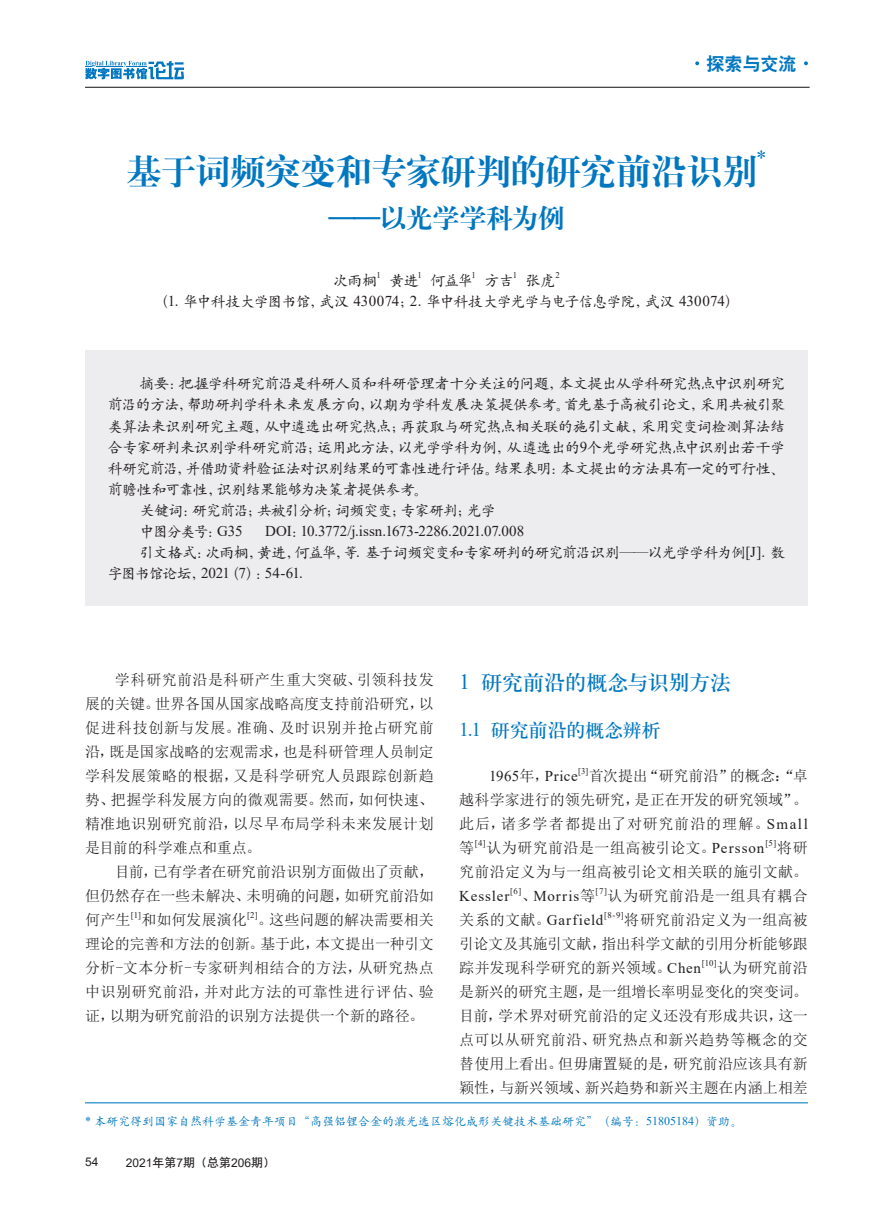
<style>
.page{position:relative;width:893px;height:1212px;background:#fff}
.page>*{position:absolute;margin:0;border:0;box-sizing:border-box;transform-origin:0 0}
.大标题{font:36px "H Ya 4 gj";letter-spacing:-.02em;color:#0077c0}
.大标题-2{font:27px "H Ya 4 gj";letter-spacing:-.025em;color:#0077c0}
.一级标题{font:21.75px "H Ya 3 gj";letter-spacing:-.03em;color:#0077c0}
.大标题-3{font:21px "Times New Roman";color:#0077c0}
.二级标题{font:19.5px "H Ya 3 gj";letter-spacing:-.03em;color:#0077c0}
.t1{font:18px "H Yb 2 gj";color:#0077c0}
.正文{font:15px/24px "Sim Sun";letter-spacing:.005em;color:#231f20;text-align:justify}
.摘要{font:15px/21px "H Yc 1 gj";letter-spacing:-.06em;color:#231f20;text-align:justify}
.摘要-2{font:15px "Times New Roman";letter-spacing:-.005em;color:#231f20}
.正文-2{font:15px "Sim Sun";letter-spacing:.025em;color:#231f20}
.正文-3{font:15px "Times New Roman";letter-spacing:.065em;color:#231f20}
.正文-4{font:15px "Sim Sun";letter-spacing:.03em;color:#231f20}
.正文-5{font:15px "Times New Roman";letter-spacing:.025em;color:#231f20}
.正文-6{font:15px "Times New Roman";letter-spacing:.045em;color:#231f20}
.脚注{font:12px "H Yc 1 gj";color:#0077c0}
.t2{font:12px "Arial";color:#231f20}
.正文-7{font:8.7px "Times New Roman";color:#231f20}
.摘要-3{font:8.7px "Times New Roman";color:#231f20}
.s1{font-family:"Times New Roman"}
.s2{font-family:"H Yc 1 gj"}
.s3{font-family:"Sim Sun"}
.s4{font-family:"H Yb 1 gj"}
</style>
<div class="page">
<hr style="left:85px;top:87px;width:725px;height:1px;background:#231f20">
<svg style="left:85px;top:61px;width:99px;height:18px"></svg>
<div style="left:85px;top:351px;width:723px;height:255px;background:#ededef"></div>
<hr style="left:85px;top:1102px;width:723px;height:1px;background:#0077c0">
<svg style="left:695px;top:61px;width:4px;height:4px"></svg>
<svg style="left:804px;top:61px;width:4px;height:4px"></svg>
<p class="t1" style="left:707px;top:55px;width:91px">探索与交流</p>
<p class="大标题" style="left:126px;top:153px;width:633px">基于词频突变和专家研判的研究前沿识别</p>
<p class="大标题-3" style="left:756px;top:143px;width:12px">*</p>
<p class="大标题-2" style="left:329px;top:204px;width:237px">——以光学学科为例</p>
<p class="摘要" style="left:333px;top:270px;width:46px">次雨桐</p>
<p class="摘要-3" style="left:377px;top:269px;width:6px">1</p>
<p class="摘要" style="left:389px;top:270px;width:31px">黄进</p>
<p class="摘要-3" style="left:418px;top:269px;width:6px">1</p>
<p class="摘要" style="left:430px;top:270px;width:44px">何益华</p>
<p class="摘要-3" style="left:472px;top:269px;width:6px">1</p>
<p class="摘要" style="left:484px;top:270px;width:31px">方吉</p>
<p class="摘要-3" style="left:513px;top:269px;width:6px">1</p>
<p class="摘要" style="left:526px;top:270px;width:31px">张虎</p>
<p class="摘要-3" style="left:555px;top:269px;width:6px">2</p>
<p class="摘要" style="left:154px;top:291px;width:587px">（<span class="s1">1.</span> 华中科技大学图书馆，武汉 <span class="s1">430074</span>；<span class="s1">2.</span> 华中科技大学光学与电子信息学院，武汉 <span class="s1">430074</span>）</p>
<p class="摘要" style="left:108px;top:373px;width:679px;text-indent:32px">摘要：把握学科研究前沿是科研人员和科研管理者十分关注的问题，本文提出从学科研究热点中识别研究前沿的方法，帮助研判学科未来发展方向，以期为学科发展决策提供参考。首先基于高被引论文，采用共被引聚类算法来识别研究主题，从中遴选出研究热点；再获取与研究热点相关联的施引文献，采用突变词检测算法结合专家研判来识别学科研究前沿；运用此方法，以光学学科为例，从遴选出的<span class="s1">9</span>个光学研究热点中识别出若干学科研究前沿，并借助资料验证法对识别结果的可靠性进行评估。结果表明：本文提出的方法具有一定的可行性、前瞻性和可靠性，识别结果能够为决策者提供参考。</p>
<p class="摘要" style="left:140px;top:499px;width:358px">关键词：研究前沿；共被引分析；词频突变；专家研判；光学</p>
<p class="摘要" style="left:140px;top:520px;width:104px">中图分类号：<span class="s1">G35</span></p>
<p class="摘要-2" style="left:265px;top:520px;width:261px">DOI<span class="s2">：</span>10.3772/j.issn.1673-2286.2021.07.008</p>
<p class="摘要" style="left:108px;top:541px;width:679px;text-indent:32px">引文格式：次雨桐，黄进，何益华，等<span class="s1">.</span> 基于词频突变和专家研判的研究前沿识别——以光学学科为例<span class="s1">[J].</span> 数字图书馆论坛，<span class="s1">2021</span>（<span class="s1">7</span>）：<span class="s1">54-61.</span></p>
<p class="正文" style="left:85px;top:668px;width:350px;text-indent:30px">学科研究前沿是科研产生重大突破、引领科技发展的关键。世界各国从国家战略高度支持前沿研究，以促进科技创新与发展。准确、及时识别并抢占研究前沿，既是国家战略的宏观需求，也是科研管理人员制定学科发展策略的根据，又是科学研究人员跟踪创新趋势、把握学科发展方向的微观需要。然而，如何快速、精准地识别研究前沿，以尽早布局学科未来发展计划是目前的科学难点和重点。</p>
<p class="正文" style="left:85px;top:860px;width:350px;text-indent:30px">目前，已有学者在研究前沿识别方面做出了贡献，但仍然存在一些未解决、未明确的问题，如研究前沿如何产生</p>
<p class="正文-7" style="left:131px;top:909px;width:12px">[1]</p>
<p class="正文" style="left:141px;top:908px;width:107px">和如何发展演化</p>
<p class="正文-7" style="left:247px;top:909px;width:12px">[2]</p>
<p class="正文" style="left:85px;top:908px;width:350px;text-indent:173px">。这些问题的解决需要相关理论的完善和方法的创新。基于此，本文提出一种引文分析-文本分析-专家研判相结合的方法，从研究热点中识别研究前沿，并对此方法的可靠性进行评估、验证，以期为研究前沿的识别方法提供一个新的路径。</p>
<p class="一级标题" style="left:459px;top:672px;width:274px"><span class="s1">1</span> 研究前沿的概念与识别方法</p>
<p class="二级标题" style="left:459px;top:720px;width:203px"><span class="s1">1.1</span> 研究前沿的概念辨析</p>
<p class="正文-5" style="left:489px;top:765px;width:90px">1965<span class="s3">年，</span>Price</p>
<p class="正文-7" style="left:578px;top:765px;width:12px">[3]</p>
<p class="正文" style="left:459px;top:764px;width:350px;text-indent:129px">首次提出“研究前沿”的概念：“卓越科学家进行的领先研究，是正在开发的研究领域”。此后，诸多学者都提出了对研究前沿的理解。<span class="s1">Small</span>等</p>
<p class="正文-7" style="left:475px;top:837px;width:12px">[4]</p>
<p class="正文-2" style="left:486px;top:840px;width:280px">认为研究前沿是一组高被引论文。<span class="s1">Persson</span></p>
<p class="正文-7" style="left:765px;top:837px;width:13px">[5]</p>
<p class="正文" style="left:459px;top:836px;width:350px;text-indent:318px">将研究前沿定义为与一组高被引论文相关联的施引文献。<span class="s1">Kessler</span></p>
<p class="正文-7" style="left:510px;top:885px;width:13px">[6]</p>
<p class="正文-6" style="left:522px;top:885px;width:75px"><span class="s3">、</span>Morris<span class="s3">等</span></p>
<p class="正文-7" style="left:596px;top:885px;width:13px">[7]</p>
<p class="正文-4" style="left:607px;top:888px;width:202px">认为研究前沿是一组具有耦合</p>
<p class="正文-3" style="left:459px;top:909px;width:146px"><span class="s3">关系的文献。</span>Garfield</p>
<p class="正文-7" style="left:604px;top:909px;width:21px">[8-9]</p>
<p class="正文" style="left:459px;top:908px;width:350px;text-indent:165px">将研究前沿定义为一组高被引论文及其施引文献，指出科学文献的引用分析能够跟踪并发现科学研究的新兴领域。<span class="s1">Chen</span></p>
<p class="正文-7" style="left:702px;top:957px;width:17px">[10]</p>
<p class="正文" style="left:459px;top:956px;width:350px;text-indent:258px">认为研究前沿是新兴的研究主题，是一组增长率明显变化的突变词。目前，学术界对研究前沿的定义还没有形成共识，这一点可以从研究前沿、研究热点和新兴趋势等概念的交替使用上看出。但毋庸置疑的是，研究前沿应该具有新颖性，与新兴领域、新兴趋势和新兴主题在内涵上相差</p>
<p class="脚注" style="left:85px;top:1115px;width:658px"><span class="s1">*</span> 本研究得到国家自然科学基金青年项目“高强铝锂合金的激光选区熔化成形关键技术基础研究”（编号：<span class="s1">51805184</span>）资助。</p>
<p class="t2" style="left:85px;top:1154px;width:15px">54</p>
<p class="t2" style="left:126px;top:1154px;width:151px">2021<span class="s4">年第</span>7<span class="s4">期（总第</span>206<span class="s4">期）</span></p>
</div>
